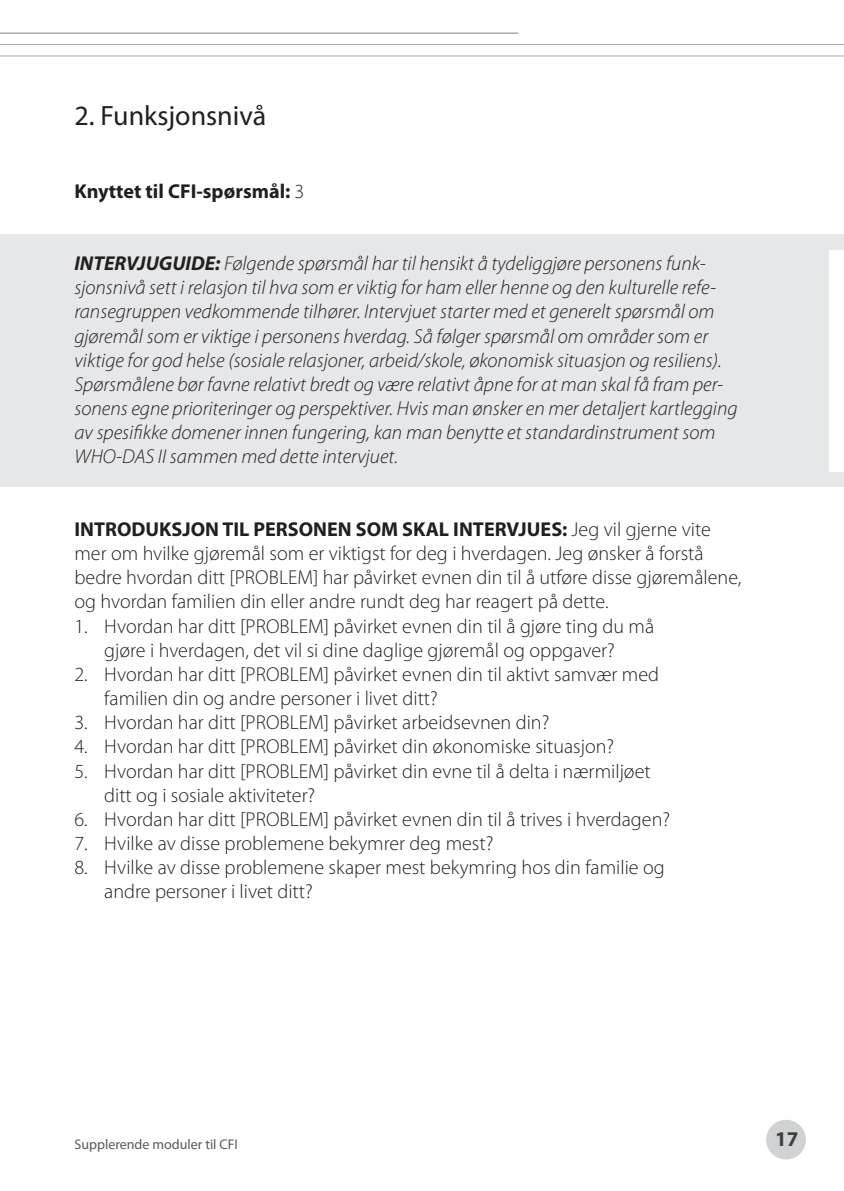
<style>
.page{position:relative;width:844px;height:1191px;background:#fff}
.page>*{position:absolute;margin:0;border:0;box-sizing:border-box;transform-origin:0 0}
.t1{font:28px "Myriad Pro";color:#231f20}
.t2{font:700 21px "Myriad Pro";color:#3e3e3f}
.t3{font:300 20.12px/24.2px "Myriad Pro";color:#231f20}
.t4{font:italic 300 20.12px/24.2px "Myriad Pro";color:#231f20}
.t5{font:700 20.12px "Myriad Pro";color:#231f20}
.t6{font:14px "Myriad Pro";color:#57585a}
.s1{font-weight:300}
.s2{font-weight:700}
</style>
<div class="page">
<hr style="left:0;top:33px;width:518px;height:1px;background:#808285">
<div style="left:766px;top:1119px;width:39px;height:40px;background:#d1d2d4;border-radius:50%"></div>
<hr style="left:0;top:44px;width:843px;height:1px;background:#a8a9ad">
<hr style="left:0;top:56px;width:843px;height:1px;background:#a8a9ad">
<div style="left:0;top:234px;width:843px;height:252px;background:#e6e7e9"></div>
<div style="left:828px;top:251px;width:15px;height:221px;background:#fff"></div>
<h1 class="t1" style="left:74px;top:99px;width:193px">2. Funksjonsnivå</h1>
<p class="t5" style="left:74px;top:178px;width:231px">Knyttet til CFI-spørsmål: <span class="s1">3</span></p>
<p class="t4" style="left:74px;top:251px;width:664px"><span class="s2">INTERVJUGUIDE:</span> Følgende spørsmål har til hensikt å tydeliggjøre personens funk&shy;sjonsnivå sett i relasjon til hva som er viktig for ham eller henne og den kulturelle refe&shy;ransegruppen vedkommende tilhører. Intervjuet starter med et generelt spørsmål om gjøremål som er viktige i personens hverdag. Så følger spørsmål om områder som er viktige for god helse (sosiale relasjoner, arbeid/skole, økonomisk situasjon og resiliens).<br>Spørsmålene bør favne relativt bredt og være relativt åpne for at man skal få fram per&shy;sonens egne prioriteringer og perspektiver. Hvis man ønsker en mer detaljert kartlegging av spesifikke domener innen fungering, kan man benytte et standardinstrument som WHO-DAS II sammen med dette intervjuet.</p>
<p class="t3" style="left:74px;top:517px;width:668px"><span class="s2">INTRODUKSJON TIL PERSONEN SOM SKAL INTERVJUES:</span> Jeg vil gjerne vite mer om hvilke gjøremål som er viktigst for deg i hverdagen. Jeg ønsker å forstå bedre hvordan ditt [PROBLEM] har påvirket evnen din til å utføre disse gjøremålene, og hvordan familien din eller andre rundt deg har reagert på dette.</p>
<p class="t3" style="left:74px;top:613px;width:581px;text-align:center">1. Hvordan har ditt [PROBLEM] påvirket evnen din til å gjøre ting du må gjøre i hverdagen, det vil si dine daglige gjøremål og oppgaver?</p>
<p class="t3" style="left:104px;top:662px;width:556px;text-indent:-30px">2. Hvordan har ditt [PROBLEM] påvirket evnen din til aktivt samvær med familien din og andre personer i livet ditt?</p>
<p class="t3" style="left:74px;top:710px;width:476px">3. Hvordan har ditt [PROBLEM] påvirket arbeidsevnen din?</p>
<p class="t3" style="left:74px;top:734px;width:541px">4. Hvordan har ditt [PROBLEM] påvirket din økonomiske situasjon?</p>
<p class="t3" style="left:104px;top:758px;width:547px;text-indent:-30px">5. Hvordan har ditt [PROBLEM] påvirket din evne til å delta i nærmiljøet ditt og i sosiale aktiviteter?</p>
<p class="t3" style="left:74px;top:807px;width:597px">6. Hvordan har ditt [PROBLEM] påvirket evnen din til å trives i hverdagen?</p>
<p class="t3" style="left:74px;top:831px;width:420px">7. Hvilke av disse problemene bekymrer deg mest?</p>
<p class="t3" style="left:104px;top:855px;width:562px;text-indent:-30px">8. Hvilke av disse problemene skaper mest bekymring hos din familie og andre personer i livet ditt?</p>
<p class="t6" style="left:74px;top:1135px;width:165px">Supplerende moduler til CFI</p>
<p class="t2" style="left:775px;top:1124px;width:25px">17</p>
</div>
